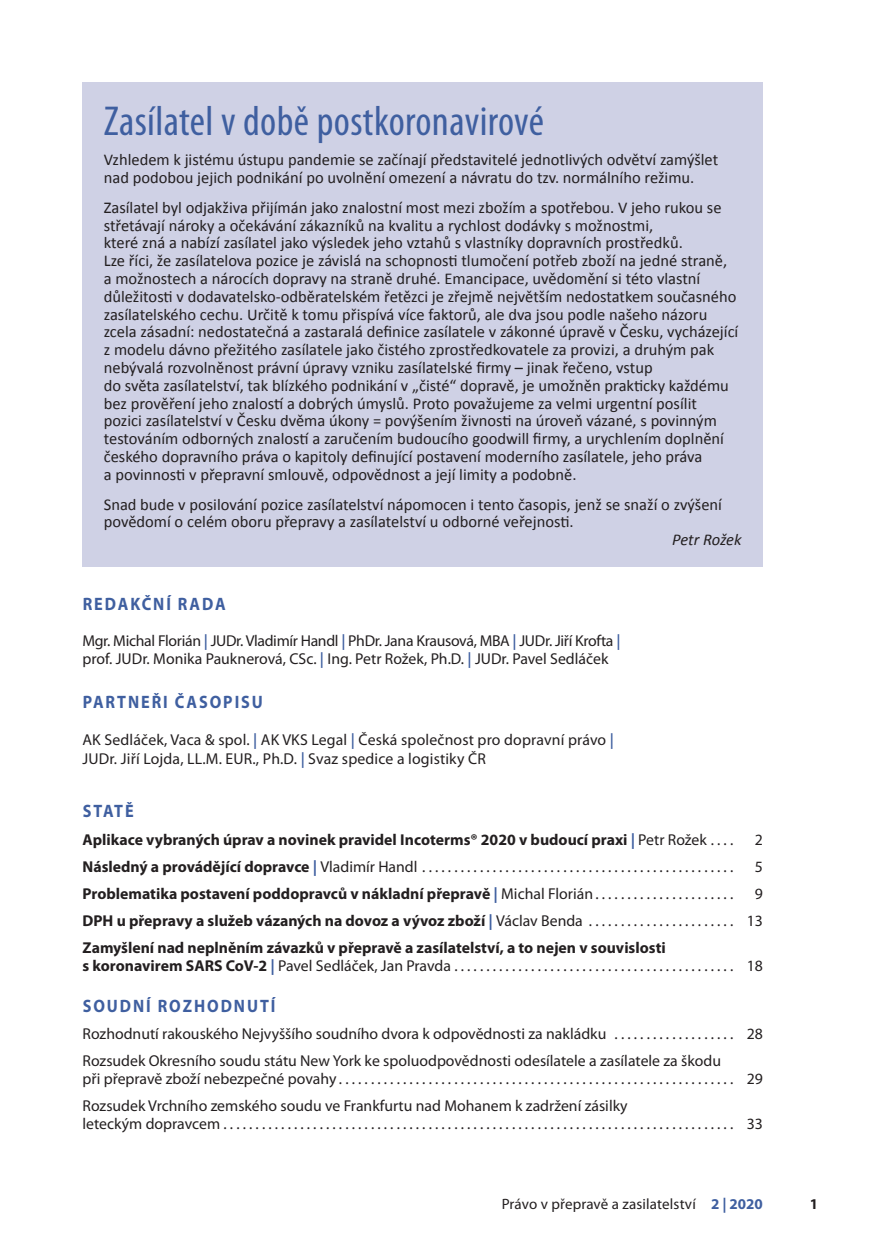
<style>
.page{position:relative;width:888px;height:1258px;background:#fff}
.page>*{position:absolute;margin:0;border:0;box-sizing:border-box;transform-origin:0 0}
.t1{font:condensed 42px "Myriad Pro";letter-spacing:.01em;color:#3f5fa0}
.t2{font:700 18px "Myriad Pro";letter-spacing:.12em;color:#3f5fa0;scale:.9 1}
.t3{font:16.5px/17.9px "Calibri";color:#231f20}
.t4{font:italic 16.5px "Calibri";letter-spacing:-.015em;color:#231f20}
.t5{font:15.75px/27px "Myriad Pro";color:#231f20}
.t6{font:700 15.75px/27px "Myriad Pro";color:#231f20;text-align:justify}
.t7{font:15.75px/18px "Myriad Pro";letter-spacing:-.02em;color:#231f20}
.t8{font:15px "Myriad Pro";letter-spacing:.01em;color:#231f20}
.t9{font:700 15px "Myriad Pro";color:#231f20}
.s1{font-weight:600;color:#3f5fa0}
.s2{color:#3f5fa0}
.s3{font-weight:400}
.s4{font-weight:700}
.s5{font-weight:700;color:#3f5fa0}
</style>
<div class="page">
<div style="left:83px;top:83px;width:680px;height:484px;background:#cfd1e5"></div>
<h1 class="t1" style="left:104px;top:96px;width:442px">Zasílatel v době postkoronavirové</h1>
<p class="t3" style="left:104px;top:150px;width:616px">Vzhledem k jistému ústupu pandemie se začínají představitelé jednotlivých odvětví zamýšlet nad podobou jejich podnikání po uvolnění omezení a návratu do tzv. normálního režimu.</p>
<p class="t3" style="left:104px;top:198px;width:636px">Zasílatel byl odjakživa přijímán jako znalostní most mezi zbožím a spotřebou. V jeho rukou se střetávají nároky a očekávání zákazníků na kvalitu a rychlost dodávky s možnostmi,<br>které zná a nabízí zasílatel jako výsledek jeho vztahů s vlastníky dopravních prostředků.<br>Lze říci, že zasílatelova pozice je závislá na schopnosti tlumočení potřeb zboží na jedné straně, a možnostech a nárocích dopravy na straně druhé. Emancipace, uvědomění si této vlastní důležitosti v dodavatelsko-odběratelském řetězci je zřejmě největším nedostatkem současného zasílatelského cechu. Určitě k tomu přispívá více faktorů, ale dva jsou podle našeho názoru zcela zásadní: nedostatečná a zastaralá definice zasílatele v zákonné úpravě v Česku, vycházející z modelu dávno přežitého zasílatele jako čistého zprostředkovatele za provizi, a druhým pak nebývalá rozvolněnost právní úpravy vzniku zasílatelské firmy – jinak řečeno, vstup<br>do světa zasílatelství, tak blízkého podnikání v „čisté“ dopravě, je umožněn prakticky každému bez prověření jeho znalostí a dobrých úmyslů. Proto považujeme za velmi urgentní posílit pozici zasílatelství v Česku dvěma úkony = povýšením živnosti na úroveň vázané, s povinným testováním odborných znalostí a zaručením budoucího goodwill firmy, a urychlením doplnění českého dopravního práva o kapitoly definující postavení moderního zasílatele, jeho práva<br>a povinnosti v přepravní smlouvě, odpovědnost a její limity a podobně.</p>
<p class="t3" style="left:104px;top:494px;width:620px">Snad bude v posilování pozice zasílatelství nápomocen i tento časopis, jenž se snaží o zvýšení povědomí o celém oboru přepravy a zasílatelství u odborné veřejnosti.</p>
<p class="t4" style="left:672px;top:530px;width:71px">Petr Rožek</p>
<p class="t2" style="left:83px;top:592px;width:120px">Redakční rada</p>
<p class="t7" style="left:83px;top:631px;width:540px">Mgr. Michal Florián <span class="s1">|</span> JUDr. Vladimír Handl <span class="s1">|</span> PhDr. Jana Krausová, MBA <span class="s1">|</span> JUDr. Jiří Krofta <span class="s1">| </span>prof. JUDr. Monika Pauknerová, CSc. <span class="s1">|</span> Ing. Petr Rožek, Ph.D. <span class="s1">|</span> JUDr. Pavel Sedláček</p>
<p class="t2" style="left:83px;top:691px;width:202px">PARTNEŘI ČASOPISU</p>
<p class="t5" style="left:83px;top:730px;width:533px;line-height:18.8px">AK Sedláček, Vaca &amp; spol. <span class="s1">|</span> AK VKS Legal <span class="s1">|</span> Česká společnost pro dopravní právo <span class="s1">|<br></span>JUDr. Jiří Lojda, LL.M. EUR., Ph.D. <span class="s1">|</span> Svaz spedice a logistiky ČR</p>
<p class="t2" style="left:83px;top:799px;width:58px">STATĚ</p>
<p class="t6" style="left:83px;top:826px;width:652px">Aplikace vybraných úprav a novinek pravidel Incoterms® 2020 v budoucí praxi <span class="s2">|</span> <span class="s3">Petr Rožek . . . .</span></p>
<p class="t5" style="left:755px;top:826px;width:10px">2</p>
<p class="t5" style="left:83px;top:853px;width:652px"><span class="s4">Následný a provádějící dopravce</span> <span class="s5">|</span>Vladimír Handl.................................................</p>
<p class="t5" style="left:755px;top:853px;width:10px">5</p>
<p class="t6" style="left:83px;top:880px;width:652px">Problematika postavení poddopravců v nákladní přepravě <span class="s2">|</span> <span class="s3">Michal Florián . . . . . . . . . . . . . . . . . . . . . .</span></p>
<p class="t6" style="left:83px;top:880px;width:682px;text-indent:672px"><span class="s3">9<br></span>DPH u přepravy a služeb vázaných na dovoz a vývoz zboží <span class="s2">|</span> <span class="s3">Václav Benda . . . . . . . . . . . . . . . . . . . . . . . 13<br></span>Zamyšlení nad neplněním závazků v přepravě a zasílatelství, a to nejen v souvislosti</p>
<p class="t5" style="left:83px;top:952px;width:682px"><span class="s4">s koronavirem SARS CoV-2</span> <span class="s5">|</span>Pavel Sedláček, Jan Pravda ............................................ 18</p>
<p class="t2" style="left:83px;top:994px;width:216px">SOUDNÍ ROZHODNUTÍ</p>
<p class="t5" style="left:83px;top:1019px;width:682px">Rozhodnutí rakouského Nejvyššího soudního dvora k odpovědnosti za nakládku . . . . . . . . . . . . . . . . . . . 28<br>Rozsudek Okresního soudu státu New York ke spoluodpovědnosti odesílatele a zasílatele za škodu</p>
<p class="t5" style="left:83px;top:1064px;width:682px">při přepravě zboží nebezpečné povahy.............................................................. 29<br>Rozsudek Vrchního zemského soudu ve Frankfurtu nad Mohanem k zadržení zásilky</p>
<p class="t5" style="left:83px;top:1109px;width:682px">leteckým dopravcem................................................................................ 33</p>
<p class="t8" style="left:502px;top:1195px;width:263px">Právo v přepravě a zasilatelství <span class="s5">2 | 2020</span></p>
<p class="t9" style="left:810px;top:1194px;width:10px">1</p>
</div>
